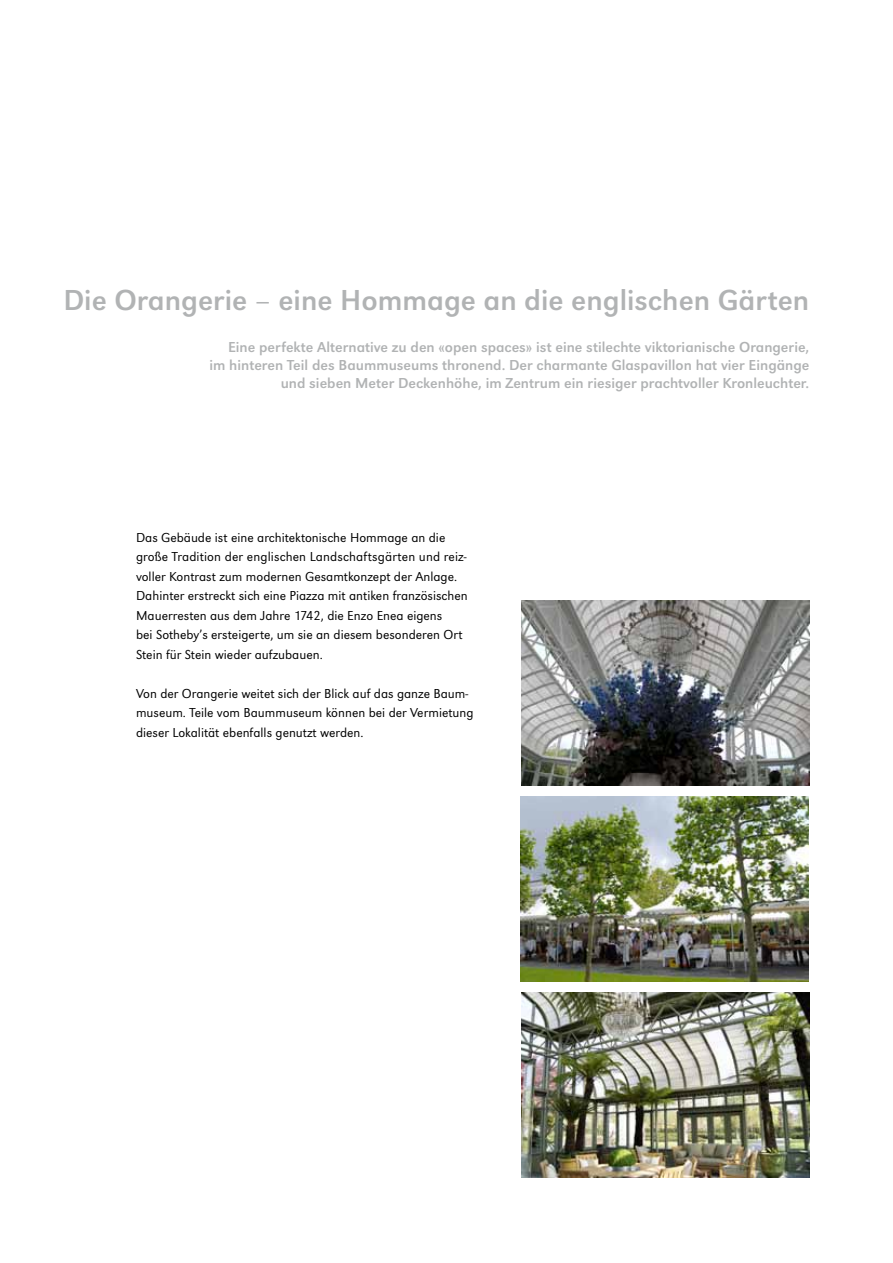
<style>
.page{position:relative;width:893px;height:1263px;background:#fff}
.page>*{position:absolute;margin:0;border:0;box-sizing:border-box;transform-origin:0 0}
.t1{font:30px "URW Grotesk T";color:#b1b3b4}
.t2{font:15px/18px "URW Grotesk T";color:#b1b3b4;text-align:right}
.t3{font:13.5px/19.5px "URW Grotesk T Ligh";color:#000}
</style>
<div class="page">
<img style="left:521px;top:600px;width:288px;height:185px">
<img style="left:521px;top:796px;width:288px;height:185px">
<img style="left:521px;top:992px;width:288px;height:185px">
<h1 class="t1" style="left:63px;top:282px;width:747px">Die Orangerie – eine Hommage an die englischen Gärten</h1>
<p class="t2" style="left:209px;top:338px;width:601px">Eine perfekte Alternative zu den «open spaces» ist eine stilechte viktorianische Orangerie, im hinteren Teil des Baummuseums thronend. Der charmante Glaspavillon hat vier Eingänge und sieben Meter Deckenhöhe, im Zentrum ein riesiger prachtvoller Kronleuchter.</p>
<p class="t3" style="left:136px;top:528px;width:333px">Das Gebäude ist eine architektonische Hommage an die große Tradition der englischen Landschaftsgärten und reiz&shy;voller Kontrast zum modernen Gesamtkonzept der Anlage.<br>Dahinter erstreckt sich eine Piazza mit antiken französischen Mauerresten aus dem Jahre 1742, die Enzo Enea eigens<br>bei Sotheby’s ersteigerte, um sie an diesem besonderen Ort Stein für Stein wieder aufzubauen.</p>
<p class="t3" style="left:136px;top:684px;width:339px">Von der Orangerie weitet sich der Blick auf das ganze Baum&shy;museum. Teile vom Baummuseum können bei der Vermietung dieser Lokalität ebenfalls genutzt werden.</p>
</div>
